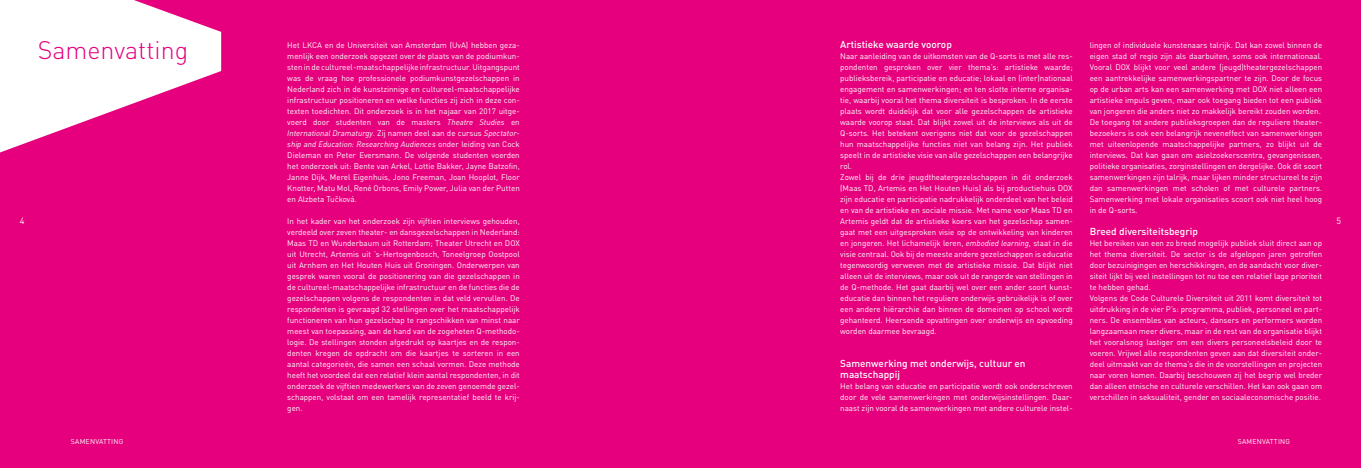
<style>
.page{position:relative;width:1361px;height:468px;background:#e6007d}
.page>*{position:absolute;margin:0;border:0;box-sizing:border-box;transform-origin:0 0}
.t1{font:300 25px "DINOT";color:#e6007d}
.t2{font:500 10px/11px "DINOT";color:#fff}
.t3{font:9px "DINOT";color:#fff}
.t4{font:8px/11px "DINOT";color:#fff;text-align:justify}
.t5{font:7px "DINOT";letter-spacing:.03em;color:#fff}
.s1{font-style:italic}
.s2{font-family:"Cambria"}
</style>
<div class="page">
<svg style="left:0;top:0;width:221px;height:152px;fill:#fff"></svg>
<h1 class="t1" style="left:38px;top:35px;width:152px">Samenvatting</h1>
<p class="t3" style="left:20px;top:215px;width:6px">4</p>
<p class="t5" style="left:71px;top:437px;width:54px">SAMENVATTING</p>
<p class="t4" style="left:287px;top:39px;width:234px">Het LKCA en de Universiteit van Amsterdam (UvA) hebben geza&shy;menlijk een onderzoek opgezet over de plaats van de podiumkun&shy;sten in de cultureel-maatschappelijke infrastructuur. Uitgangspunt was de vraag hoe professionele podiumkunstgezelschappen in Nederland zich in de kunstzinnige en cultureel-maatschappelijke infrastructuur positioneren en welke functies zij zich in deze con&shy;texten toedichten. Dit onderzoek is in het najaar van 2017 uitge&shy;voerd door studenten van de masters <span class="s1">Theatre Studies</span> en <span class="s1">International Dramaturgy</span>. Zij namen deel aan de cursus <span class="s1">Spectator&shy;ship and Education: Researching Audiences</span> onder leiding van Cock Dieleman en Peter Eversmann. De volgende studenten voerden het onderzoek uit: Bente van Arkel, Lottie Bakker, Jayne Batzofin, Janne Dijk, Merel Eigenhuis, Jono Freeman, Joan Hooplot, Floor Knotter, Matu Mol, René Orbons, Emily Power, Julia van der Putten en Alzbeta Tucková.</p>
<p class="t4" style="left:287px;top:215px;width:234px">In het kader van het onderzoek zijn vijftien interviews gehouden, verdeeld over zeven theater- en dansgezelschappen in Nederland:<br>Maas TD en Wunderbaum uit Rotterdam; Theater Utrecht en DOX uit Utrecht, Artemis uit ’s-Hertogenbosch, Toneelgroep Oostpool uit Arnhem en Het Houten Huis uit Groningen. Onderwerpen van gesprek waren vooral de positionering van die gezelschappen in de cultureel-maatschappelijke infrastructuur en de functies die de gezelschappen volgens de respondenten in dat veld vervullen. De respondenten is gevraagd 32 stellingen over het maatschappelijk functioneren van hun gezelschap te rangschikken van minst naar meest van toepassing, aan de hand van de zogeheten Q-methodo&shy;logie. De stellingen stonden afgedrukt op kaartjes en de respon&shy;denten kregen de opdracht om die kaartjes te sorteren in een aantal categorieën, die samen een schaal vormen. Deze methode heeft het voordeel dat een relatief klein aantal respondenten, in dit onderzoek de vijftien medewerkers van de zeven genoemde gezel&shy;schappen, volstaat om een tamelijk representatief beeld te krij&shy;gen.</p>
<p class="t4" style="left:335px;top:193px;width:5px">ˇ</p>
<p class="t2" style="left:840px;top:39px;width:113px">Artistieke waarde voorop</p>
<p class="t4" style="left:840px;top:50px;width:234px;text-align:left">Naar aanleiding van de uitkomsten van de Q-sorts is met alle res&shy;pondenten gesproken over vier thema’s: artistieke waarde; publieksbereik, participatie en educatie; lokaal en (inter)nationaal engagement en samenwerkingen; en ten slotte interne organisa&shy;tie, waarbij vooral het thema diversiteit is besproken. In de eerste plaats wordt duidelijk dat voor alle gezelschappen de artistieke waarde voorop staat. Dat blijkt zowel uit de interviews als uit de Q-sorts. Het betekent overigens niet dat voor de gezelschappen hun maatschappelijke functies niet van belang zijn. Het publiek speelt in de artistieke visie van alle gezelschappen een belangrijke rol.<br>Zowel bij de drie jeugdtheatergezelschappen in dit onderzoek (Maas TD, Artemis en Het Houten Huis) als bij productiehuis DOX zijn educatie en participatie nadrukkelijk onderdeel van het beleid en van de artistieke en sociale missie. Met name voor Maas TD en Artemis geldt dat de artistieke koers van het gezelschap samen&shy;gaat met een uitgesproken visie op de ontwikkeling van kinderen en jongeren. Het lichamelijk leren, <span class="s1">embodied learning</span>, staat in die visie centraal. Ook bij de meeste andere gezelschappen is educatie tegenwoordig verweven met de artistieke missie. Dat blijkt niet alleen uit de interviews, maar ook uit de rangorde van stellingen in de Q-methode. Het gaat daarbij wel over een ander soort kunst&shy;educatie dan binnen het reguliere onderwijs gebruikelijk is of over een andere hiërarchie dan binnen de domeinen op school wordt gehanteerd. Heersende opvattingen over onderwijs en opvoeding worden daarmee bevraagd.</p>
<p class="t2" style="left:840px;top:358px;width:187px">Samenwerking met onderwijs, cultuur en maatschappij</p>
<p class="t4" style="left:840px;top:380px;width:234px">Het belang van educatie en participatie wordt ook onderschreven door de vele samenwerkingen met onderwijsinstellingen. Daar&shy;naast zijn vooral de samenwerkingen met andere culturele instel-</p>
<p class="t4" style="left:1089px;top:39px;width:234px;text-align:left">lingen of individuele kunstenaars talrijk. Dat kan zowel binnen de eigen stad of regio zijn als daarbuiten, soms ook internationaal.<br>Vooral DOX blijkt voor veel andere (jeugd)theatergezelschappen een aantrekkelijke samenwerkingspartner te zijn. Door de focus op de urban arts kan een samenwerking met DOX niet alleen een artistieke impuls geven, maar ook toegang bieden tot een publiek van jongeren die anders niet zo makkelijk bereikt zouden worden.<br>De toegang tot andere publieksgroepen dan de reguliere theater&shy;bezoekers is ook een belangrijk neveneffect van samenwerkingen met uiteenlopende maatschappelijke partners, zo blijkt uit de interviews. Dat kan gaan om asielzoekerscentra, gevangenissen, politieke organisaties, zorginstellingen en dergelijke. Ook dit soort samenwerkingen zijn talrijk, maar lijken minder structureel te zijn dan samenwerkingen met scholen of met culturele partners.<br>Samenwerking met lokale organisaties scoort ook niet heel hoog in de Q-sorts<span class="s2">.</span></p>
<p class="t2" style="left:1089px;top:226px;width:110px">Breed diversiteitsbegrip</p>
<p class="t4" style="left:1089px;top:237px;width:234px;text-align:left">Het bereiken van een zo breed mogelijk publiek sluit direct aan op het thema diversiteit. De sector is de afgelopen jaren getroffen door bezuinigingen en herschikkingen, en de aandacht voor diver&shy;siteit lijkt bij veel instellingen tot nu toe een relatief lage prioriteit te hebben gehad.<br>Volgens de Code Culturele Diversiteit uit 2011 komt diversiteit tot uitdrukking in de vier P’s: programma, publiek, personeel en part&shy;ners. De ensembles van acteurs, dansers en performers worden langzaamaan meer divers, maar in de rest van de organisatie blijkt het vooralsnog lastiger om een divers personeelsbeleid door te voeren. Vrijwel alle respondenten geven aan dat diversiteit onder&shy;deel uitmaakt van de thema’s die in de voorstellingen en projecten naar voren komen. Daarbij beschouwen zij het begrip wel breder dan alleen etnische en culturele verschillen. Het kan ook gaan om verschillen in seksualiteit, gender en sociaaleconomische positie.</p>
<p class="t5" style="left:1237px;top:437px;width:54px">SAMENVATTING</p>
<p class="t3" style="left:1336px;top:215px;width:6px">5</p>
</div>
